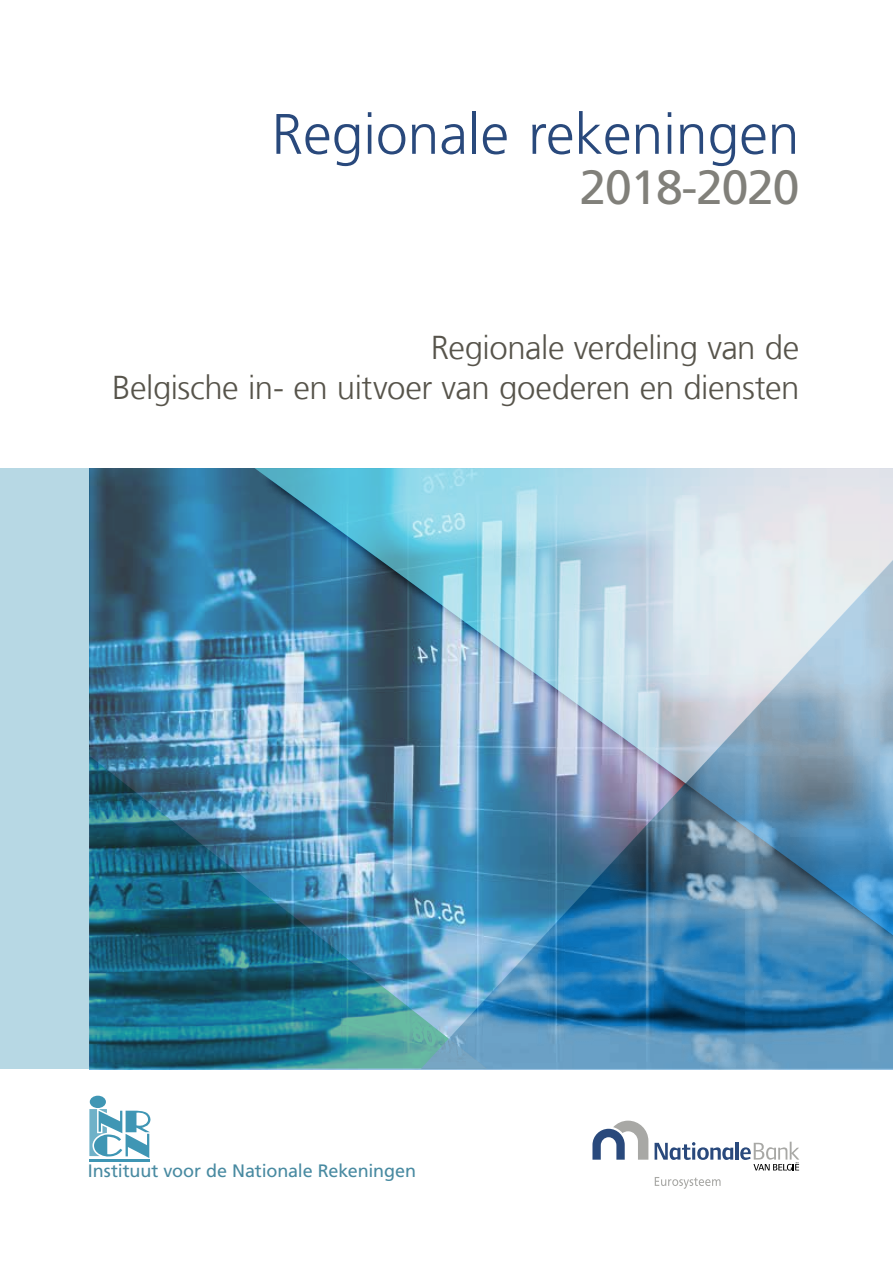
<style>
.page{position:relative;width:893px;height:1263px;background:#fff}
.page>*{position:absolute;margin:0;border:0;box-sizing:border-box;transform-origin:0 0}
.t1{font:300 57px "Frutiger LT Com";color:#29497c}
.t2{font:48px "Frutiger LT Com";letter-spacing:-.025em;color:#81807a}
.t3{font:300 33px/39.6px "Frutiger LT Com";letter-spacing:-.015em;color:#57544b;text-align:right}
.t4{font:18px "Frutiger LT Com";letter-spacing:-.005em;color:#488aa1}
</style>
<div class="page">
<div style="left:0;top:468px;width:89px;height:600px;background:#b7d8e4"></div>
<img style="left:89px;top:468px;width:332px;height:601px">
<svg style="left:89px;top:756px;width:332px;height:312px;background:#266e85"></svg>
<img style="left:254px;top:468px;width:639px;height:483px">
<img style="left:421px;top:537px;width:472px;height:532px">
<div style="left:90px;top:1096px;width:16px;height:12px;background:#3f96b4;border-radius:50%"></div>
<hr style="left:89px;top:1159px;width:60px;height:2px;background:#3f96b4">
<svg style="left:89px;top:1109px;width:62px;height:49px"></svg>
<svg style="left:655px;top:1142px;width:78px;height:18px"></svg>
<hr style="left:736px;top:1142px;width:3px;height:18px;background:#29497c">
<svg style="left:740px;top:1142px;width:59px;height:28px"></svg>
<svg style="left:592px;top:1121px;width:56px;height:39px"></svg>
<svg style="left:655px;top:1177px;width:66px;height:12px"></svg>
<h1 class="t1" style="left:271px;top:99px;width:529px">Regionale rekeningen</h1>
<h2 class="t2" style="left:579px;top:158px;width:221px">2018-2020</h2>
<p class="t3" style="left:112px;top:328px;width:689px">Regionale verdeling van de<br>Belgische in- en uitvoer van goederen en diensten</p>
<p class="t4" style="left:88px;top:1160px;width:330px">Instituut voor de Nationale Rekeningen</p>
</div>
